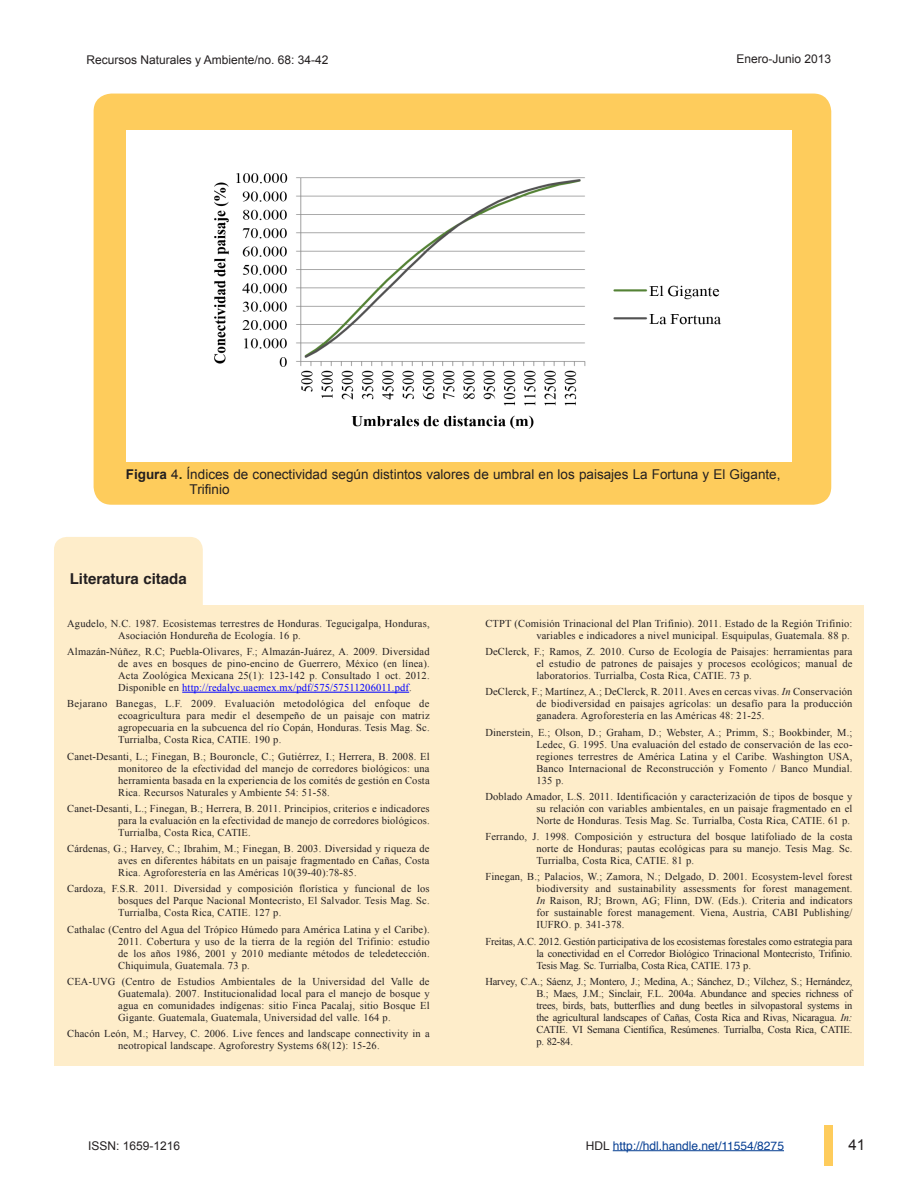
<style>
.page{position:relative;width:918px;height:1188px;background:#fff}
.page>*{position:absolute;margin:0;border:0;box-sizing:border-box;transform-origin:0 0}
.Texto_resumen{font:700 15px "Helvetica";color:#231f20}
.t1{font:15px "Arial";color:#231f20}
.Figuras{font:13.5px/15px "Arial";color:#231f20}
.t2{font:12px "Arial";color:#231f20}
.t3{font:12px "Helvetica";color:#073f93}
.Citas{font:10.5px/12px "Times New Roman";letter-spacing:.015em;color:#231f20;text-align:justify}
.s1{font-weight:700}
.s2{font-weight:700;color:#330}
.s3{color:#00f}
.s4{font-style:italic}
.s5{font-family:"Arial";color:#231f20}
</style>
<div class="page">
<div style="left:824px;top:1125px;width:9px;height:41px;background:#fecc5c"></div>
<hr style="left:613px;top:1150px;width:171px;height:1px;background:#073f93">
<div style="left:94px;top:94px;width:737px;height:411px;background:#fecc5c;border-radius:18px"></div>
<div style="left:126px;top:131px;width:666px;height:331px;background:#fff"></div>
<img style="left:214px;top:173px;width:508px;height:256px">
<div style="left:54px;top:537px;width:149px;height:83px;background:#feedca;border-radius:13px"></div>
<div style="left:54px;top:605px;width:810px;height:461px;background:#feedca"></div>
<hr style="left:182px;top:692px;width:227px;height:1px;background:#00f">
<p class="t2" style="left:87px;top:52px;width:244px">Recursos Naturales y Ambiente/no. 68: 34-42</p>
<p class="t2" style="left:737px;top:51px;width:96px">Enero-Junio 2013</p>
<p class="Figuras" style="left:190px;top:467px;width:592px;text-indent:-64px"><span class="s1">Figura</span> 4<span class="s2">.</span> Índices de conectividad según distintos valores de umbral en los paisajes La Fortuna y El Gigante,<br>Trifinio</p>
<p class="Texto_resumen" style="left:70px;top:566px;width:119px">Literatura citada</p>
<p class="Citas" style="left:118px;top:617px;width:313px;text-indent:-51px">Agudelo, N.C. 1987. Ecosistemas terrestres de Honduras. Tegucigalpa, Honduras,<br>Asociación Hondureña de Ecología. 16 p.</p>
<p class="Citas" style="left:118px;top:645px;width:313px;text-indent:-51px">Almazán-Núñez, R.C; Puebla-Olivares, F.; Almazán-Juárez, A. 2009. Diversidad de aves en bosques de pino-encino de Guerrero, México (en línea).<br>Acta Zoológica Mexicana 25(1): 123-142 p. Consultado 1 oct. 2012.<br>Disponible en <span class="s3">http://redalyc.uaemex.mx/pdf/575/57511206011.pdf</span>.</p>
<p class="Citas" style="left:118px;top:698px;width:313px;text-indent:-51px">Bejarano Banegas, L.F. 2009. Evaluación metodológica del enfoque de ecoagricultura para medir el desempeño de un paisaje con matriz agropecuaria en la subcuenca del río Copán, Honduras. Tesis Mag. Sc.<br>Turrialba, Costa Rica, CATIE. 190 p.</p>
<p class="Citas" style="left:118px;top:750px;width:313px;text-indent:-51px">Canet-Desanti, L.; Finegan, B.; Bouroncle, C.; Gutiérrez, I.; Herrera, B. 2008. El monitoreo de la efectividad del manejo de corredores biológicos: una herramienta basada en la experiencia de los comités de gestión en Costa Rica. Recursos Naturales y Ambiente 54: 51-58.</p>
<p class="Citas" style="left:118px;top:802px;width:313px;text-indent:-51px">Canet-Desanti, L.; Finegan, B.; Herrera, B. 2011. Principios, criterios e indicadores para la evaluación en la efectividad de manejo de corredores biológicos.<br>Turrialba, Costa Rica, CATIE.</p>
<p class="Citas" style="left:118px;top:842px;width:313px;text-indent:-51px">Cárdenas, G.; Harvey, C.; Ibrahim, M.; Finegan, B. 2003. Diversidad y riqueza de aves en diferentes hábitats en un paisaje fragmentado en Cañas, Costa Rica. Agroforestería en las Américas 10(39-40):78-85.</p>
<p class="Citas" style="left:118px;top:883px;width:313px;text-indent:-51px">Cardoza, F.S.R. 2011. Diversidad y composición florística y funcional de los bosques del Parque Nacional Montecristo, El Salvador. Tesis Mag. Sc.<br>Turrialba, Costa Rica, CATIE. 127 p.</p>
<p class="Citas" style="left:118px;top:923px;width:313px;text-indent:-51px">Cathalac (Centro del Agua del Trópico Húmedo para América Latina y el Caribe).<br>2011. Cobertura y uso de la tierra de la región del Trifinio: estudio de los años 1986, 2001 y 2010 mediante métodos de teledetección.<br>Chiquimula, Guatemala. 73 p.</p>
<p class="Citas" style="left:118px;top:975px;width:313px;text-indent:-51px">CEA-UVG (Centro de Estudios Ambientales de la Universidad del Valle de Guatemala). 2007. Institucionalidad local para el manejo de bosque y agua en comunidades indígenas: sitio Finca Pacalaj, sitio Bosque El Gigante. Guatemala, Guatemala, Universidad del valle. 164 p.</p>
<p class="Citas" style="left:67px;top:1027px;width:364px;text-align:center">Chacón León, M.; Harvey, C. 2006. Live fences and landscape connectivity in a neotropical landscape. Agroforestry Systems 68(12): 15-26.</p>
<p class="t2" style="left:88px;top:1138px;width:94px">ISSN: 1659-1216</p>
<p class="Citas" style="left:485px;top:617px;width:369px;text-align:right">CTPT (Comisión Trinacional del Plan Trifinio). 2011. Estado de la Región Trifinio: variables e indicadores a nivel municipal. Esquipulas, Guatemala. 88 p.</p>
<p class="Citas" style="left:536px;top:645px;width:318px;text-indent:-51px">DeClerck, F.; Ramos, Z. 2010. Curso de Ecología de Paisajes: herramientas para el estudio de patrones de paisajes y procesos ecológicos; manual de laboratorios. Turrialba, Costa Rica, CATIE. 73 p.</p>
<p class="Citas" style="left:536px;top:686px;width:318px;text-indent:-51px">DeClerck, F.; Martínez, A.; DeClerck, R. 2011. Aves en cercas vivas. <span class="s4">In</span> Conservación de biodiversidad en paisajes agrícolas: un desafío para la producción ganadera. Agroforestería en las Américas 48: 21-25.</p>
<p class="Citas" style="left:536px;top:726px;width:318px;text-indent:-51px">Dinerstein, E.; Olson, D.; Graham, D.; Webster, A.; Primm, S.; Bookbinder, M.; Ledec, G. 1995. Una evaluación del estado de conservación de las eco&shy;regiones terrestres de América Latina y el Caribe. Washington USA, Banco Internacional de Reconstrucción y Fomento / Banco Mundial.<br>135 p.</p>
<p class="Citas" style="left:536px;top:790px;width:318px;text-indent:-51px">Doblado Amador, L.S. 2011. Identificación y caracterización de tipos de bosque y su relación con variables ambientales, en un paisaje fragmentado en el Norte de Honduras. Tesis Mag. Sc. Turrialba, Costa Rica, CATIE. 61 p.</p>
<p class="Citas" style="left:536px;top:830px;width:318px;text-indent:-51px">Ferrando, J. 1998. Composición y estructura del bosque latifoliado de la costa norte de Honduras; pautas ecológicas para su manejo. Tesis Mag. Sc.<br>Turrialba, Costa Rica, CATIE. 81 p.</p>
<p class="Citas" style="left:536px;top:871px;width:318px;text-indent:-51px">Finegan, B.; Palacios, W.; Zamora, N.; Delgado, D. 2001. Ecosystem-level forest biodiversity and sustainability assessments for forest management.<br><span class="s4">In</span> Raison, RJ; Brown, AG; Flinn, DW. (Eds.). Criteria and indicators for sustainable forest management. Viena, Austria, CABI Publishing/ IUFRO. p. 341-378.</p>
<p class="Citas" style="left:536px;top:935px;width:318px;text-indent:-51px">Freitas, A.C. 2012. Gestión participativa de los ecosistemas forestales como estrategia para la conectividad en el Corredor Biológico Trinacional Montecristo, Trifinio.<br>Tesis Mag. Sc. Turrialba, Costa Rica, CATIE. 173 p.</p>
<p class="Citas" style="left:536px;top:975px;width:318px;text-indent:-51px">Harvey, C.A.; Sáenz, J.; Montero, J.; Medina, A.; Sánchez, D.; Vílchez, S.; Hernández, B.; Maes, J.M.; Sinclair, F.L. 2004a. Abundance and species richness of trees, birds, bats, butterflies and dung beetles in silvopastoral systems in the agricultural landscapes of Cañas, Costa Rica and Rivas, Nicaragua. <span class="s4">In:<br></span>CATIE. VI Semana Científica, Resúmenes. Turrialba, Costa Rica, CATIE. p. 82-84.</p>
<p class="t3" style="left:586px;top:1136px;width:200px"><span class="s5">HDL</span> http://hdl.handle.net/11554/8275</p>
<h1 class="t1" style="left:848px;top:1135px;width:18px">41</h1>
</div>
